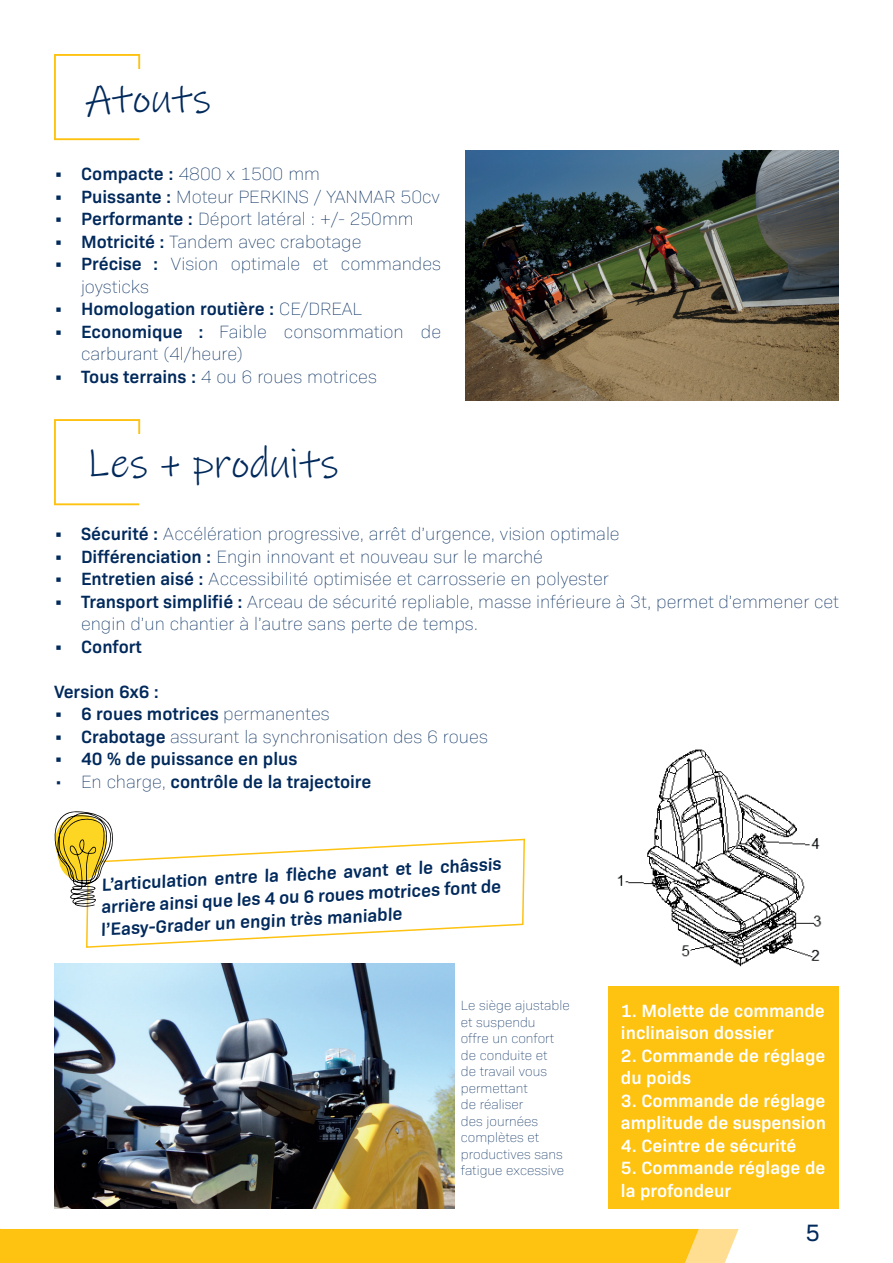
<style>
.page{position:relative;width:893px;height:1263px;background:#fff}
.page>*{position:absolute;margin:0;border:0;box-sizing:border-box;transform-origin:0 0}
.t1{font:42px "Ink Free";color:#00295c}
.t2{font:24px "Bio Sans";color:#00295c}
.t3{font:200 18px/22.5px "Bio Sans";color:#00295c}
.t4{font:600 18px/22.4px "Bio Sans";color:#00295c;text-align:justify}
.t5{font:600 18px/22.5px "Bio Sans";color:#fff}
.t6{font:200 13.5px/16.5px "Bio Sans";color:#00295c}
.s1{font-weight:600}
.s2{font-weight:200}
</style>
<div class="page">
<div style="left:0;top:1229px;width:739px;height:34px;background:#fec210"></div>
<svg style="left:54px;top:54px;width:87px;height:87px"></svg>
<div style="left:83px;top:69px;width:756px;height:58px;background:#fff"></div>
<img style="left:465px;top:151px;width:374px;height:249px">
<svg style="left:54px;top:419px;width:87px;height:87px"></svg>
<div style="left:83px;top:434px;width:756px;height:58px;background:#fff"></div>
<img style="left:617px;top:749px;width:205px;height:218px">
<div style="left:608px;top:986px;width:231px;height:223px;background:#fec210"></div>
<svg style="left:86px;top:838px;width:439px;height:110px"></svg>
<svg style="left:54px;top:811px;width:59px;height:96px"></svg>
<img style="left:54px;top:964px;width:400px;height:245px">
<h1 class="t1" style="left:86px;top:71px;width:127px">Atouts</h1>
<p class="t3" style="left:54px;top:162px;width:267px"><span class="s1">• Compacte :</span> 4800 x 1500 mm</p>
<p class="t3" style="left:54px;top:184px;width:387px"><span class="s1">• Puissante :</span> Moteur PERKINS / YANMAR 50cv</p>
<p class="t3" style="left:54px;top:207px;width:361px"><span class="s1">• Performante :</span> Déport latéral : +/- 250mm</p>
<p class="t3" style="left:54px;top:229px;width:309px"><span class="s1">• Motricité :</span> Tandem avec crabotage</p>
<p class="t3" style="left:81px;top:252px;width:362px;text-indent:-27px"><span class="s1">• Précise :</span> Vision optimale et commandes joysticks</p>
<p class="t4" style="left:54px;top:297px;width:309px">• Homologation routière : <span class="s2">CE/DREAL</span></p>
<p class="t3" style="left:81px;top:319px;width:362px;text-indent:-27px"><span class="s1">• Economique :</span> Faible consommation de carburant (4l/heure)</p>
<p class="t3" style="left:54px;top:364px;width:325px"><span class="s1">• Tous terrains :</span> 4 ou 6 roues motrices</p>
<h1 class="t1" style="left:86px;top:436px;width:255px">Les + produits</h1>
<p class="t3" style="left:54px;top:522px;width:567px"><span class="s1">• Sécurité :</span> Accélération progressive, arrêt d’urgence, vision optimale</p>
<p class="t3" style="left:54px;top:544px;width:490px"><span class="s1">• Différenciation :</span> Engin innovant et nouveau sur le marché</p>
<p class="t3" style="left:54px;top:567px;width:556px"><span class="s1">• Entretien aisé :</span> Accessibilité optimisée et carrosserie en polyester</p>
<p class="t3" style="left:81px;top:589px;width:759px;text-indent:-27px"><span class="s1">• Transport simplifié :</span> Arceau de sécurité repliable, masse inférieure à 3t, permet d’emmener cet engin d’un chantier à l’autre sans perte de temps.</p>
<p class="t4" style="left:54px;top:634px;width:89px">• Confort</p>
<p class="t4" style="left:54px;top:679px;width:107px">Version 6x6 :</p>
<p class="t4" style="left:54px;top:701px;width:277px">• 6 roues motrices <span class="s2">permanentes</span></p>
<p class="t3" style="left:54px;top:724px;width:435px"><span class="s1">• Crabotage</span> assurant la synchronisation des 6 roues</p>
<p class="t4" style="left:54px;top:746px;width:245px">• 40 % de puissance en plus</p>
<p class="t4" style="left:54px;top:769px;width:319px"><span class="s2">• En charge,</span> contrôle de la trajectoire</p>
<p class="t4" style="left:98px;top:872px;width:405px;rotate:-3deg">L’articulation entre la fl èche avant et le châssis arrière ainsi que les 4 ou 6 roues motrices font de l’Easy-Grader un engin très maniable</p>
<p class="t6" style="left:461px;top:996px;width:110px">Le siège ajustable et suspendu<br>offre un confort de conduite et<br>de travail vous permettant<br>de réaliser<br>des journées complètes et productives sans fatigue excessive</p>
<p class="t5" style="left:621px;top:997px;width:205px">1. Molette de commande inclinaison dossier</p>
<p class="t5" style="left:621px;top:1042px;width:206px">2. Commande de réglage du poids</p>
<p class="t5" style="left:621px;top:1087px;width:206px">3. Commande de réglage amplitude de suspension</p>
<p class="t5" style="left:621px;top:1132px;width:177px">4. Ceintre de sécurité</p>
<p class="t5" style="left:621px;top:1155px;width:206px">5. Commande réglage de la profondeur</p>
<h2 class="t2" style="left:806px;top:1215px;width:16px">5</h2>
</div>
